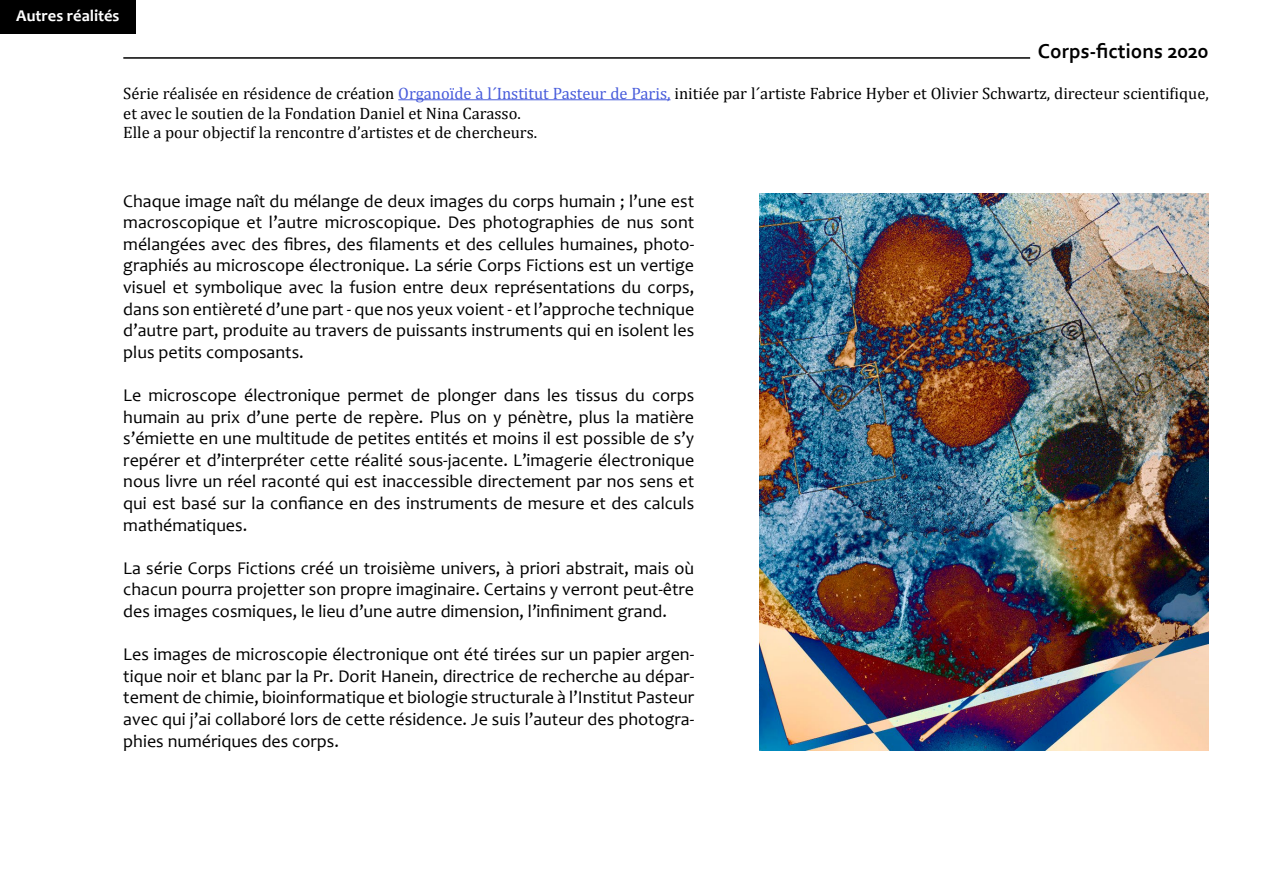
<style>
.page{position:relative;width:1263px;height:893px;background:#fff}
.page>*{position:absolute;margin:0;border:0;box-sizing:border-box;transform-origin:0 0}
.t1{font:700 21px "Corbel";color:#000}
.t2{font:18px/21.6px "Candara";color:#000;text-align:justify}
.t3{font:16.5px/19.8px "Cambria";color:#000}
.t4{font:700 16.5px "Candara";color:#fff}
.s1{color:#485cdb}
</style>
<div class="page">
<img style="left:760px;top:193px;width:449px;height:558px">
<hr style="left:398px;top:99px;width:272px;height:1px;background:#485cdb">
<hr style="left:123px;top:57px;width:907px;height:2px;background:#000">
<div style="left:0;top:0;width:136px;height:33px;background:#000"></div>
<p class="t4" style="left:16px;top:5px;width:105px">Autres réalités</p>
<p class="t1" style="left:1038px;top:38px;width:172px">Corps-fictions 2020</p>
<p class="t3" style="left:123px;top:83px;width:1087px">Série réalisée en résidence de création <span class="s1">Organoïde à l´Institut Pasteur de Paris,</span> initiée par l´artiste Fabrice Hyber et Olivier Schwartz, directeur scientifique, et avec le soutien de la Fondation Daniel et Nina Carasso.<br>Elle a pour objectif la rencontre d’artistes et de chercheurs.</p>
<p class="t2" style="left:123px;top:190px;width:572px">Chaque image naît du mélange de deux images du corps humain ; l’une est macroscopique et l’autre microscopique. Des photographies de nus sont mélangées avec des fibres, des filaments et des cellules humaines, photo&shy;graphiés au microscope électronique. La série Corps Fictions est un vertige visuel et symbolique avec la fusion entre deux représentations du corps, dans son entièreté d’une part - que nos yeux voient - et l’approche technique d’autre part, produite au travers de puissants instruments qui en isolent les plus petits composants.</p>
<p class="t2" style="left:123px;top:384px;width:572px">Le microscope électronique permet de plonger dans les tissus du corps humain au prix d’une perte de repère. Plus on y pénètre, plus la matière s’émiette en une multitude de petites entités et moins il est possible de s’y repérer et d’interpréter cette réalité sous-jacente. L’imagerie électronique nous livre un réel raconté qui est inaccessible directement par nos sens et qui est basé sur la confiance en des instruments de mesure et des calculs mathématiques.</p>
<p class="t2" style="left:123px;top:557px;width:572px">La série Corps Fictions créé un troisième univers, à priori abstrait, mais où chacun pourra projetter son propre imaginaire. Certains y verront peut-être des images cosmiques, le lieu d’une autre dimension, l’infiniment grand.</p>
<p class="t2" style="left:123px;top:643px;width:572px">Les images de microscopie électronique ont été tirées sur un papier argen&shy;tique noir et blanc par la Pr. Dorit Hanein, directrice de recherche au dépar&shy;tement de chimie, bioinformatique et biologie structurale à l’Institut Pasteur avec qui j’ai collaboré lors de cette résidence. Je suis l’auteur des photogra&shy;phies numériques des corps.</p>
</div>
